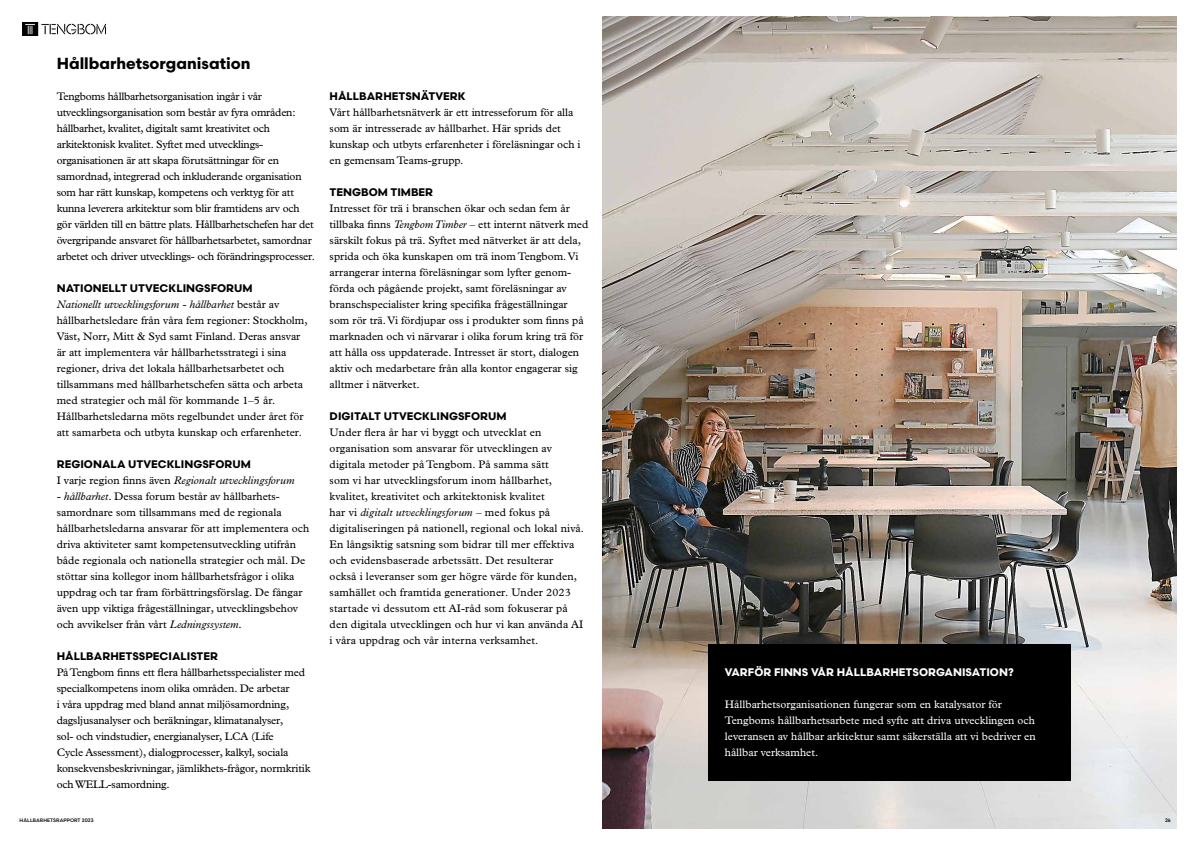
<style>
.page{position:relative;width:1191px;height:842px;background:#fff}
.page>*{position:absolute;margin:0;border:0;box-sizing:border-box;transform-origin:0 0}
.t1{font:700 16px "Tengbom Scandia";color:#000}
.t2{font:11px/16px "Plantin Std";color:#000}
.t3{font:11px/16px "Plantin Std";letter-spacing:-.02em;color:#000}
.t4{font:11px/16px "Plantin Std";color:#fff}
.t5{font:700 11px "Tengbom Scandia";color:#000}
.t6{font:italic 11px "Plantin Std";color:#000}
.t7{font:700 11px "Tengbom Scandia";color:#fff}
.t8{font:500 5px "Tengbom Scandia";color:#000}
.s1{font-style:italic}
.s2{font-style:normal}
</style>
<div class="page">
<img style="left:602px;top:16px;width:574px;height:812px">
<div style="left:708px;top:644px;width:363px;height:137px;background:#000"></div>
<img style="left:23px;top:23px;width:82px;height:13px">
<h1 class="t1" style="left:57px;top:53px;width:195px">Hållbarhetsorganisation</h1>
<p class="t3" style="left:57px;top:88px;width:260px">Tengboms hållbarhetsorganisation ingår i vår utvecklingsorganisation som består av fyra områden: hållbarhet, kvalitet, digitalt samt kreativitet och arkitektonisk kvalitet. Syftet med utvecklings&shy;organisationen är att skapa förutsättningar för en samordnad, integrerad och inkluderande organisation som har rätt kunskap, kompetens och verktyg för att kunna leverera arkitektur som blir framtidens arv och gör världen till en bättre plats. Hållbarhetschefen har det övergripande ansvaret för hållbarhetsarbetet, samordnar arbetet och driver utvecklings- och förändringsprocesser.</p>
<p class="t5" style="left:57px;top:281px;width:197px">NATIONELLT UTVECKLINGSFORUM</p>
<p class="t2" style="left:57px;top:296px;width:252px"><span class="s1">Nationellt utvecklingsforum - hållbarhet</span> består av hållbarhetsledare från våra fem regioner: Stockholm, Väst, Norr, Mitt &amp; Syd samt Finland. Deras ansvar är att implementera vår hållbarhetsstrategi i sina regioner, driva det lokala hållbarhetsarbetet och tillsammans med hållbarhetschefen sätta och arbeta med strategier och mål för kommande 1–5 år.<br>Hållbarhetsledarna möts regelbundet under året för att samarbeta och utbyta kunskap och erfarenheter.</p>
<p class="t5" style="left:57px;top:457px;width:196px">REGIONALA UTVECKLINGSFORUM</p>
<p class="t6" style="left:57px;top:474px;width:239px"><span class="s2">I varje region finns även</span> Regionalt utvecklingsforum</p>
<p class="t2" style="left:57px;top:488px;width:254px"><span class="s1">- hållbarhet</span>. Dessa forum består av hållbarhets&shy;samordnare som tillsammans med de regionala hållbarhetsledarna ansvarar för att implementera och driva aktiviteter samt kompetensutveckling utifrån både regionala och nationella strategier och mål. De stöttar sina kollegor inom hållbarhetsfrågor i olika uppdrag och tar fram förbättringsförslag. De fångar även upp viktiga frågeställningar, utvecklingsbehov och avvikelser från vårt <span class="s1">Ledningssystem</span>.</p>
<p class="t5" style="left:57px;top:649px;width:163px">HÅLLBARHETSSPECIALISTER</p>
<p class="t2" style="left:57px;top:665px;width:255px">På Tengbom finns ett flera hållbarhetsspecialister med specialkompetens inom olika områden. De arbetar<br>i våra uppdrag med bland annat miljösamordning, dagsljusanalyser och beräkningar, klimatanalyser,<br>sol- och vindstudier, energianalyser, LCA (Life<br>Cycle Assessment), dialogprocesser, kalkyl, sociala konsekvensbeskrivningar, jämlikhets-frågor, normkritik och WELL-samordning.</p>
<p class="t7" style="left:725px;top:665px;width:290px">VARFÖR FINNS VÅR HÅLLBARHETSORGANISATION?</p>
<p class="t5" style="left:330px;top:89px;width:138px">HÅLLBARHETSNÄTVERK</p>
<p class="t2" style="left:330px;top:104px;width:252px">Vårt hållbarhetsnätverk är ett intresseforum för alla som är intresserade av hållbarhet. Här sprids det kunskap och utbyts erfarenheter i föreläsningar och i en gemensam Teams-grupp.</p>
<p class="t5" style="left:330px;top:185px;width:105px">TENGBOM TIMBER</p>
<p class="t2" style="left:330px;top:200px;width:260px">Intresset för trä i branschen ökar och sedan fem år tillbaka finns <span class="s1">Tengbom Timber</span> – ett internt nätverk med särskilt fokus på trä. Syftet med nätverket är att dela, sprida och öka kunskapen om trä inom Tengbom. Vi arrangerar interna föreläsningar som lyfter genom&shy;förda och pågående projekt, samt föreläsningar av branschspecialister kring specifika frågeställningar som rör trä. Vi fördjupar oss i produkter som finns på marknaden och vi närvarar i olika forum kring trä för att hålla oss uppdaterade. Intresset är stort, dialogen aktiv och medarbetare från alla kontor engagerar sig alltmer i nätverket.</p>
<p class="t5" style="left:330px;top:409px;width:178px">DIGITALT UTVECKLINGSFORUM</p>
<p class="t2" style="left:330px;top:424px;width:256px">Under flera år har vi byggt och utvecklat en organisation som ansvarar för utvecklingen av digitala metoder på Tengbom. På samma sätt<br>som vi har utvecklingsforum inom hållbarhet, kvalitet, kreativitet och arkitektonisk kvalitet<br>har vi <span class="s1">digitalt utvecklingsforum</span> – med fokus på digitaliseringen på nationell, regional och lokal nivå.<br>En långsiktig satsning som bidrar till mer effektiva och evidensbaserade arbetssätt. Det resulterar<br>också i leveranser som ger högre värde för kunden, samhället och framtida generationer. Under 2023 startade vi dessutom ett AI-råd som fokuserar på den digitala utvecklingen och hur vi kan använda AI i våra uppdrag och vår interna verksamhet.</p>
<p class="t4" style="left:725px;top:697px;width:312px">Hållbarhetsorganisationen fungerar som en katalysator för Tengboms hållbarhetsarbete med syfte att driva utvecklingen och leveransen av hållbar arkitektur samt säkerställa att vi bedriver en hållbar verksamhet.</p>
<p class="t8" style="left:20px;top:817px;width:76px">HÅLLBARHETSRAPPORT 2023</p>
<p class="t8" style="left:1165px;top:817px;width:7px">26</p>
</div>
